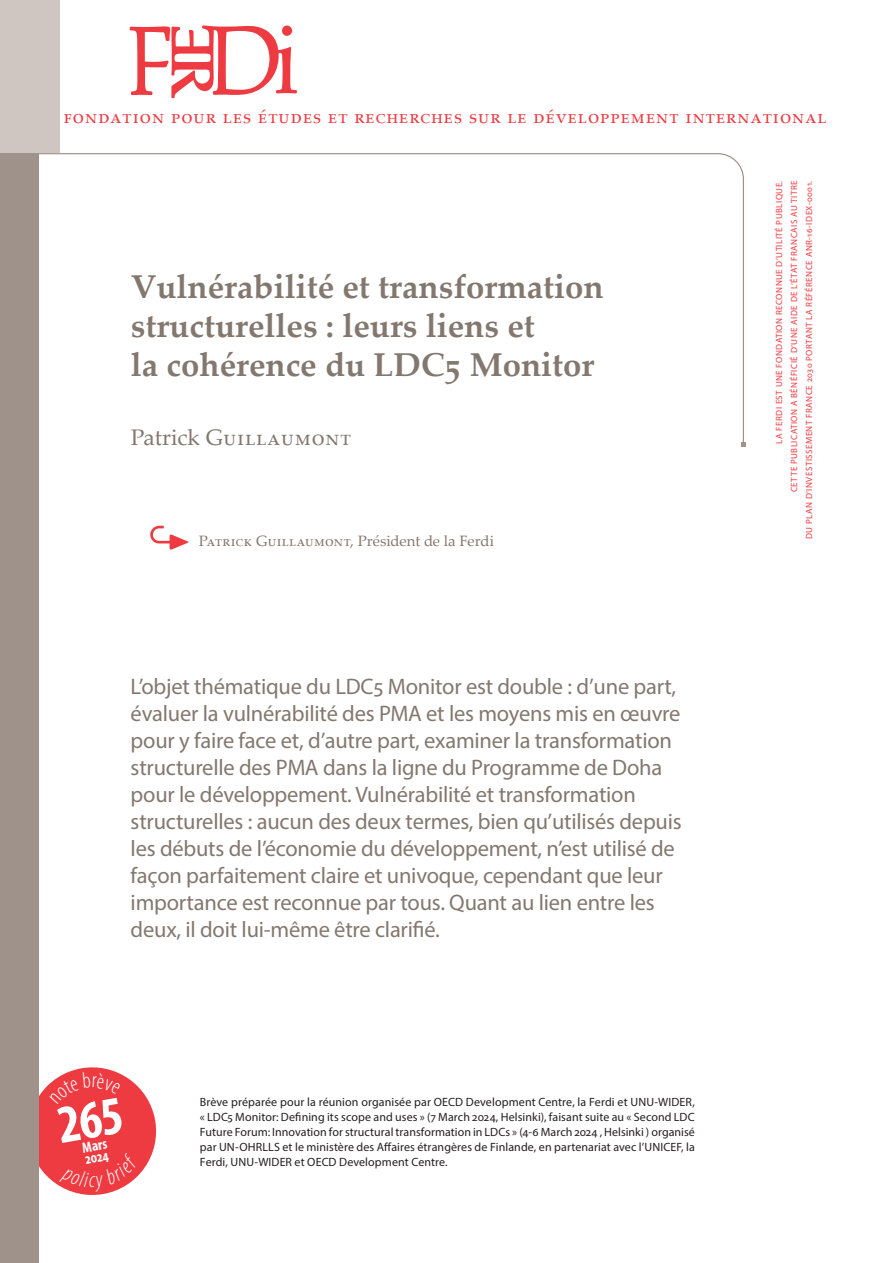
<style>
.page{position:relative;width:893px;height:1263px;background:#fff}
.page>*{position:absolute;margin:0;border:0;box-sizing:border-box;transform-origin:0 0}
.t1{font:700 33px/39px "Palatino Linotype";color:#83786f}
.t2{font:22.5px/27px "Myriad Pro";letter-spacing:-.01em;color:#83786f}
.t3{font:22.5px "Palatino Linotype";letter-spacing:.03em;color:#83786f}
.t4{font:19.5px "Palatino Linotype";letter-spacing:.05em;color:#ee3a41}
.t5{font:15px "Palatino Linotype";letter-spacing:.005em;color:#83786f}
.t6{font:700 condensed 15px/12px "Myriad Pro";color:#fff}
.t7{font:12px/15px "Myriad Pro";letter-spacing:.01em;color:#231f20;text-align:justify}
.t8{font:9px/15px "Myriad Pro";letter-spacing:.05em;color:#ee3a41;text-align:right}
</style>
<div class="page">
<svg style="left:130px;top:25px;width:167px;height:73px"></svg>
<div style="left:0;top:0;width:60px;height:153px;background:#cfc6c2"></div>
<svg style="left:150px;top:526px;width:38px;height:24px"></svg>
<div style="left:0;top:153px;width:38px;height:1110px;background:#9e928b"></div>
<svg style="left:38px;top:153px;width:706px;height:293px"></svg>
<svg style="left:741px;top:442px;width:5px;height:5px"></svg>
<svg style="left:38px;top:1062px;width:119px;height:138px"></svg>
<p class="t4" style="left:64px;top:103px;width:764px">fondation pour les études et recherches sur le développement international</p>
<h1 class="t1" style="left:131px;top:267px;width:474px">Vulnérabilité et transformation structurelles : leurs liens et<br>la cohérence du LDC5 Monitor</h1>
<p class="t3" style="left:131px;top:422px;width:222px">Patrick Guillaumont</p>
<p class="t5" style="left:199px;top:530px;width:297px">Patrick Guillaumont, Président de la Ferdi</p>
<p class="t2" style="left:131px;top:672px;width:553px">L’objet thématique du LDC5 Monitor est double : d’une part, évaluer la vulnérabilité des PMA et les moyens mis en œuvre pour y faire face et, d’autre part, examiner la transformation structurelle des PMA dans la ligne du Programme de Doha pour le développement. Vulnérabilité et transformation structurelles : aucun des deux termes, bien qu’utilisés depuis les débuts de l’économie du développement, n’est utilisé de façon parfaitement claire et univoque, cependant que leur importance est reconnue par tous. Quant au lien entre les deux, il doit lui-même être clarifié.</p>
<p class="t6" style="left:81px;top:1141px;width:27px;rotate:-10deg">Mars<br>2024</p>
<p class="t7" style="left:200px;top:1094px;width:496px">Brève préparée pour la réunion organisée par OECD Development Centre, la Ferdi et UNU-WIDER, « LDC5 Monitor: Defining its scope and uses » (7 March 2024, Helsinki), faisant suite au « Second LDC Future Forum: Innovation for structural transformation in LDCs » (4-6 March 2024 , Helsinki ) organisé par UN-OHRLLS et le ministère des Affaires étrangères de Finlande, en partenariat avec l’UNICEF, la Ferdi, UNU-WIDER et OECD Development Centre.</p>
<p class="t8" style="left:771px;top:539px;width:360px;rotate:-90deg">LA FERDI EST UNE FONDATION RECONNUE D’UTILITÉ PUBLIQUE.<br>CETTE PUBLICATION A BÉNÉFICIÉ D’UNE AIDE DE L’ÉTAT FRANCAIS AU TITRE<br>DU PLAN D’INVESTISSEMENT FRANCE 2030 PORTANT LA RÉFÉRENCE ANR-16-IDEX-0001.</p>
</div>
